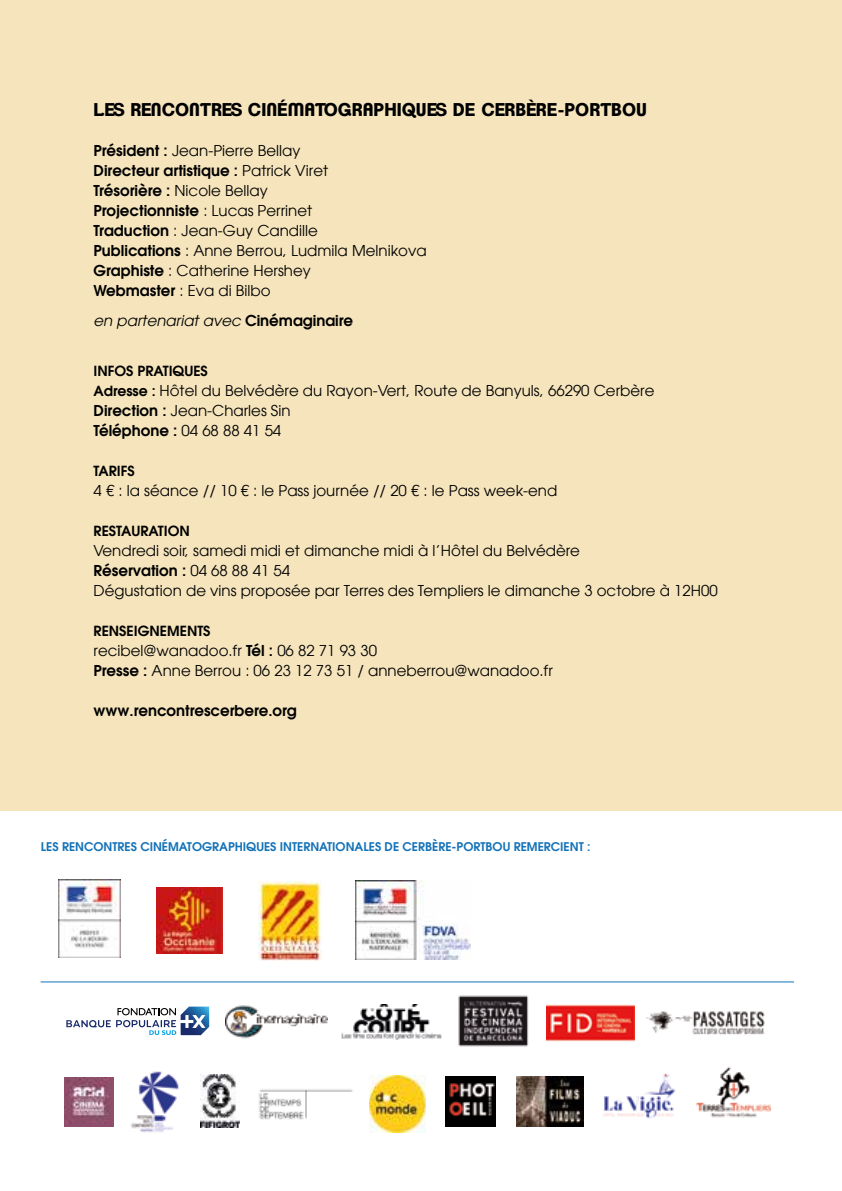
<style>
.page{position:relative;width:842px;height:1191px;background:#fff}
.page>*{position:absolute;margin:0;border:0;box-sizing:border-box;transform-origin:0 0}
.t1{font:700 18px "Clemente P Dam";color:#000}
.t2{font:15px/20px "Avant Garde LT";color:#000}
.t3{font:italic 15px "Avant Garde LT";color:#000}
.t4{font:600 15px "Avant Garde LT";color:#000}
.t5{font:600 14px "Avant Garde LT";color:#000}
.t6{font:600 12px "Avant Garde LT";color:#1272b8}
.s1{font-weight:600}
.s2{font-weight:600;font-style:normal}
.s3{font-weight:600;font-size:14px}
</style>
<div class="page">
<div style="left:0;top:0;width:842px;height:810px;background:#f5e4bc"></div>
<img style="left:259px;top:881px;width:63px;height:79px">
<img style="left:59px;top:879px;width:61px;height:78px">
<img style="left:157px;top:887px;width:66px;height:66px">
<hr style="left:41px;top:981px;width:753px;height:1px;background:#1272b8">
<img style="left:356px;top:881px;width:115px;height:78px">
<img style="left:646px;top:1011px;width:119px;height:24px">
<img style="left:131px;top:1071px;width:48px;height:62px">
<img style="left:64px;top:1077px;width:50px;height:49px">
<img style="left:546px;top:1004px;width:88px;height:38px">
<img style="left:225px;top:1005px;width:102px;height:34px">
<img style="left:458px;top:995px;width:71px;height:52px">
<img style="left:517px;top:1076px;width:67px;height:50px">
<img style="left:445px;top:1076px;width:51px;height:50px">
<img style="left:369px;top:1075px;width:57px;height:57px">
<img style="left:259px;top:1089px;width:94px;height:31px">
<img style="left:603px;top:1073px;width:73px;height:46px">
<img style="left:696px;top:1067px;width:74px;height:51px">
<img style="left:201px;top:1074px;width:38px;height:53px">
<svg style="left:66px;top:1006px;width:143px;height:29px"></svg>
<img style="left:341px;top:1004px;width:101px;height:35px">
<p class="t1" style="left:94px;top:99px;width:555px">LES RENCONTRES CINÉMATOGRAPHIQUES DE CERBÈRE-PORTBOU</p>
<p class="t2" style="left:94px;top:140px;width:335px"><span class="s1">Président :</span> Jean-Pierre Bellay<br><span class="s1">Directeur artistique :</span> Patrick Viret<br><span class="s1">Trésorière :</span> Nicole Bellay<br><span class="s1">Projectionniste</span> : Lucas Perrinet<br><span class="s1">Traduction</span> : Jean-Guy Candille<br><span class="s1">Publications</span> : Anne Berrou, Ludmila Melnikova <span class="s1">Graphiste</span> : Catherine Hershey<br><span class="s1">Webmaster</span> : Eva di Bilbo</p>
<p class="t3" style="left:94px;top:312px;width:261px">en partenariat avec <span class="s2">Cinémaginaire</span></p>
<p class="t5" style="left:94px;top:362px;width:116px">INFOS PRATIQUES</p>
<p class="t2" style="left:94px;top:380px;width:562px"><span class="s3">Adresse :</span> Hôtel du Belvédère du Rayon-Vert, Route de Banyuls, 66290 Cerbère<br><span class="s1">Direction :</span> Jean-Charles Sin<br><span class="s1">Téléphone :</span> 04 68 88 41 54</p>
<p class="t5" style="left:94px;top:462px;width:43px">TARIFS</p>
<p class="t2" style="left:94px;top:480px;width:465px">4 € : la séance // 10 € : le Pass journée // 20 € : le Pass week-end</p>
<p class="t5" style="left:94px;top:522px;width:98px">RESTAURATION</p>
<p class="t2" style="left:94px;top:540px;width:626px">Vendredi soir, samedi midi et dimanche midi à l’Hôtel du Belvédère<br><span class="s1">Réservation :</span> 04 68 88 41 54<br>Dégustation de vins proposée par Terres des Templiers le dimanche 3 octobre à 12H00</p>
<p class="t5" style="left:94px;top:622px;width:119px">RENSEIGNEMENTS</p>
<p class="t2" style="left:94px;top:640px;width:461px">recibel@wanadoo.fr <span class="s1">Tél :</span> 06 82 71 93 30<br><span class="s1">Presse :</span> Anne Berrou : 06 23 12 73 51 / anneberrou@wanadoo.fr</p>
<p class="t4" style="left:94px;top:701px;width:205px">www.rencontrescerbere.org</p>
<p class="t6" style="left:41px;top:839px;width:551px">LES RENCONTRES CINÉMATOGRAPHIQUES INTERNATIONALES DE CERBÈRE-PORTBOU REMERCIENT :</p>
</div>
